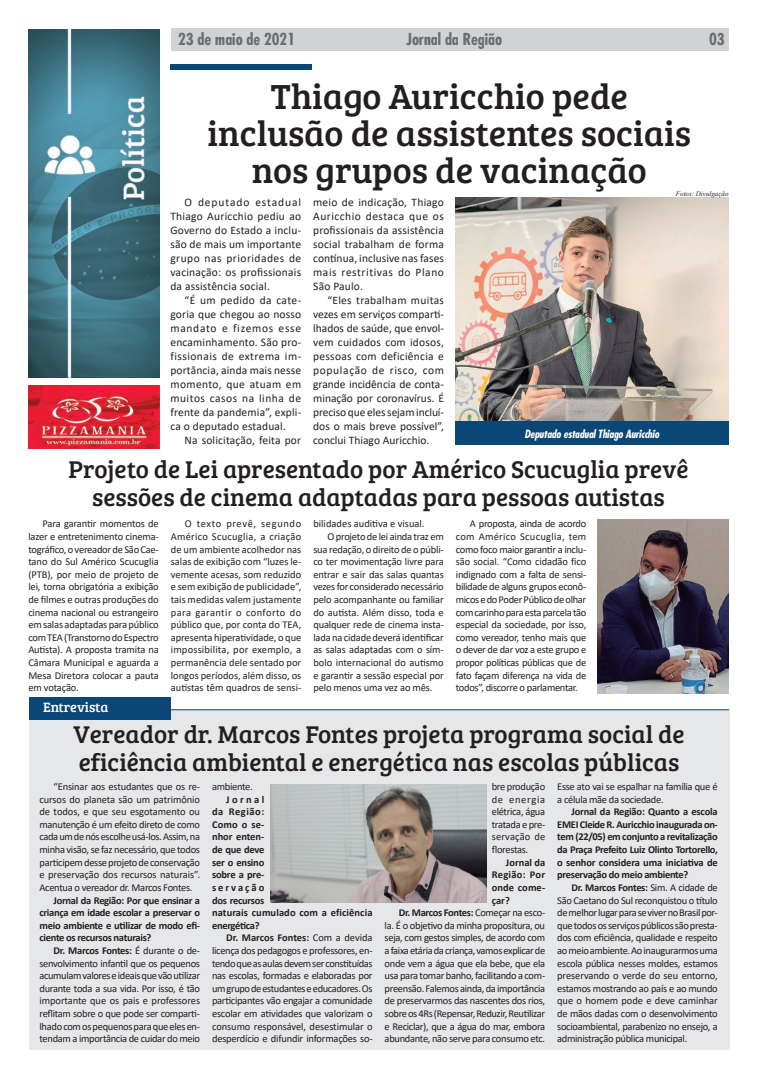
<style>
.page{position:relative;width:757px;height:1078px;background:#fff}
.page>*{position:absolute;margin:0;border:0;box-sizing:border-box;transform-origin:0 0}
.Titulos{font:36px "Bree Serif";color:#231f20}
.Titulos_peq{font:25px/28px "Bree Serif";color:#231f20}
.Texto{font:700 condensed 16px "Futura";color:#6c6d70}
.Texto-2{font:14px "Bree Serif";color:#fff}
.Texto-3{font:11.5px/14px "Calibri";letter-spacing:.015em;color:#231f20;text-align:justify}
.Legendas_novas{font:italic 700 condensed 11px "Futura";letter-spacing:-.015em;color:#fff}
.Texto-4{font:10.5px/12.6px "Calibri";letter-spacing:-.03em;color:#231f20;text-align:justify}
.Texto-5{font:700 10.5px/12.6px "Calibri";letter-spacing:-.02em;color:#231f20;text-align:justify}
.Texto-6{font:700 10.5px/12.6px "Calibri";color:#231f20}
.Texto-7{font:10.5px "Calibri";color:#231f20}
.Crédito{font:italic 7px "Times New Roman";color:#231f20}
.s1{font-weight:700}
</style>
<div class="page">
<div style="left:171px;top:28px;width:558px;height:23px;background:#d1d2d4"></div>
<img style="left:28px;top:29px;width:131px;height:348px">
<img style="left:29px;top:385px;width:130px;height:63px">
<div style="left:170px;top:64px;width:142px;height:5px;background:#0a4777"></div>
<img style="left:455px;top:198px;width:274px;height:237px">
<div style="left:455px;top:421px;width:273px;height:24px;background:#0a4777"></div>
<div style="left:29px;top:709px;width:700px;height:340px;background:#e6e7e9"></div>
<hr style="left:141px;top:709px;width:588px;height:1px;background:#0a4777">
<div style="left:29px;top:697px;width:141px;height:22px;background:#0a4777"></div>
<img style="left:270px;top:784px;width:216px;height:118px">
<img style="left:598px;top:519px;width:131px;height:174px">
<p class="Texto" style="left:178px;top:29px;width:119px">23 de maio de 2021</p>
<p class="Texto" style="left:406px;top:29px;width:97px">Jornal da Região</p>
<p class="Texto" style="left:709px;top:29px;width:17px">03</p>
<p class="Titulos" style="left:271px;top:70px;width:359px">Thiago Auricchio pede</p>
<p class="Titulos" style="left:207px;top:107px;width:485px">inclusão de assistentes sociais</p>
<p class="Titulos" style="left:252px;top:144px;width:396px">nos grupos de vacinação</p>
<p class="Crédito" style="left:676px;top:189px;width:54px">Fotos: Divulgação</p>
<p class="Texto-3" style="left:170px;top:194px;width:132px;text-indent:14px">O deputado estadual Thiago Auricchio pediu ao Governo do Estado a inclu&shy;são de mais um importante grupo nas prioridades de vacinação: os profissionais da assistência social.</p>
<p class="Texto-3" style="left:170px;top:292px;width:132px;text-indent:14px">“É um pedido da cate&shy;goria que chegou ao nosso mandato e fizemos esse encaminhamento. São pro&shy;fissionais de extrema im&shy;portância, ainda mais nesse momento, que atuam em muitos casos na linha de frente da pandemia”, expli&shy;ca o deputado estadual.</p>
<p class="Texto-3" style="left:185px;top:432px;width:118px">Na solicitação, feita por</p>
<p class="Texto-3" style="left:313px;top:194px;width:132px">meio de indicação, Thiago Auricchio destaca que os profissionais da assistência social trabalham de forma contínua, inclusive nas fases mais restritivas do Plano São Paulo.</p>
<p class="Texto-3" style="left:313px;top:292px;width:132px;text-indent:14px">“Eles trabalham muitas vezes em serviços comparti&shy;lhados de saúde, que envol&shy;vem cuidados com idosos, pessoas com deficiência e população de risco, com grande incidência de conta&shy;minação por coronavírus. É preciso que eles sejam incluí&shy;dos o mais breve possível”, conclui Thiago Auricchio.</p>
<p class="Legendas_novas" style="left:525px;top:425px;width:136px">Deputado estadual Thiago Auricchio</p>
<p class="Titulos_peq" style="left:69px;top:454px;width:621px;text-align:center">Projeto de Lei apresentado por Américo Scucuglia prevê sessões de cinema adaptadas para pessoas autistas</p>
<p class="Texto-4" style="left:28px;top:517px;width:132px;text-indent:14px">Para garantir momentos de lazer e entretenimento cinema&shy;tográfico, o vereador de São Cae&shy;tano do Sul Américo Scucuglia (PTB), por meio de projeto de lei, torna obrigatória a exibição de filmes e outras produções do cinema nacional ou estrangeiro em salas adaptadas para público com TEA (Transtorno do Espectro Autista). A proposta tramita na Câmara Municipal e aguarda a Mesa Diretora colocar a pauta em votação.</p>
<p class="Texto-4" style="left:171px;top:517px;width:132px;text-indent:14px">O texto prevê, segundo Américo Scucuglia, a criação de um ambiente acolhedor nas salas de exibição com “luzes le&shy;vemente acesas, som reduzido e sem exibição de publicidade”, tais medidas valem justamente para garantir o conforto do público que, por conta do TEA, apresenta hiperatividade, o que impossibilita, por exemplo, a permanência dele sentado por longos períodos, além disso, os autistas têm quadros de sensi-</p>
<p class="Texto-7" style="left:313px;top:516px;width:113px">bilidades auditiva e visual.</p>
<p class="Texto-4" style="left:456px;top:517px;width:132px;text-indent:14px">A proposta, ainda de acordo com Américo Scucuglia, tem como foco maior garantir a inclu&shy;são social. “Como cidadão fico indignado com a falta de sensi&shy;bilidade de alguns grupos econô&shy;micos e do Poder Público de olhar com carinho para esta parcela tão especial da sociedade, por isso, como vereador, tenho mais que o dever de dar voz a este grupo e propor políticas públicas que de fato façam diferença na vida de todos”, discorre o parlamentar.</p>
<p class="Texto-4" style="left:313px;top:529px;width:132px;text-indent:14px">O projeto de lei ainda traz em sua redação, o direito de o públi&shy;co ter movimentação livre para entrar e sair das salas quantas vezes for considerado necessário pelo acompanhante ou familiar do autista. Além disso, toda e qualquer rede de cinema insta&shy;lada na cidade deverá identificar as salas adaptadas com o sím&shy;bolo internacional do autismo e garantir a sessão especial por pelo menos uma vez ao mês.</p>
<p class="Texto-2" style="left:43px;top:697px;width:67px">Entrevista</p>
<p class="Titulos_peq" style="left:74px;top:718px;width:612px">Vereador dr. Marcos Fontes projeta programa social de eficiência ambiental e energética nas escolas públicas</p>
<p class="Texto-4" style="left:39px;top:779px;width:162px;text-indent:14px">“Ensinar aos estudantes que os re&shy;cursos do planeta são um patrimônio de todos, e que seu esgotamento ou manutenção é um efeito direto de como cada um de nós escolhe usá-los. Assim, na minha visão, se faz necessário, que todos participem desse projeto de conservação e preservação dos recursos naturais”.<br>Acentua o vereador dr. Marcos Fontes.</p>
<p class="Texto-5" style="left:39px;top:893px;width:162px;text-indent:14px">Jornal da Região: Por que ensinar a criança em idade escolar a preservar o meio ambiente e utilizar de modo efi&shy;ciente os recursos naturais?</p>
<p class="Texto-4" style="left:39px;top:943px;width:162px;text-indent:14px"><span class="s1">Dr. Marcos Fontes:</span> É durante o de&shy;senvolvimento infantil que os pequenos acumulam valores e ideais que vão utilizar durante toda a sua vida. Por isso, é tão importante que os pais e professores reflitam sobre o que pode ser comparti&shy;lhado com os pequenos para que eles en&shy;tendam a importância de cuidar do meio</p>
<p class="Texto-4" style="left:557px;top:779px;width:162px">Esse ato vai se espalhar na família que é a célula mãe da sociedade.</p>
<p class="Texto-5" style="left:557px;top:805px;width:162px;text-indent:14px">Jornal da Região: Quanto a escola EMEI Cleide R. Auricchio inaugurada on&shy;tem (22/05) em conjunto a revitalização da Praça Prefeito Luiz Olinto Tortorello, o senhor considera uma iniciativa de preservação do meio ambiente?</p>
<p class="Texto-4" style="left:557px;top:880px;width:162px;text-indent:14px"><span class="s1">Dr. Marcos Fontes:</span> Sim. A cidade de São Caetano do Sul reconquistou o título de melhor lugar para se viver no Brasil por&shy;que todos os serviços públicos são presta&shy;dos com eficiência, qualidade e respeito ao meio ambiente. Ao inaugurarmos uma escola pública nesses moldes, estamos preservando o verde do seu entorno, estamos mostrando ao país e ao mundo que o homem pode e deve caminhar de mãos dadas com o desenvolvimento socioambiental, parabenizo no ensejo, a administração pública municipal.</p>
<p class="Texto-4" style="left:212px;top:779px;width:42px">ambiente.</p>
<p class="Texto-6" style="left:212px;top:792px;width:162px;text-indent:14px">Jornal<br>da Região:<br>Como o se-<br>nhor enten-<br>de que deve<br>ser o ensino<br>sobre a pre-<br>servação<br>dos recursos<br>naturais cumulado com a eficiência energética?</p>
<p class="Texto-4" style="left:212px;top:931px;width:162px;text-indent:14px"><span class="s1">Dr. Marcos Fontes:</span> Com a devida licença dos pedagogos e professores, en&shy;tendo que as aulas devem ser constituídas nas escolas, formadas e elaboradas por um grupo de estudantes e educadores. Os participantes vão engajar a comunidade escolar em atividades que valorizam o consumo responsável, desestimular o desperdício e difundir informações so-</p>
<p class="Texto-4" style="left:492px;top:779px;width:55px">bre produção de energia elétrica, água tratada e pre&shy;servação de florestas.</p>
<p class="Texto-5" style="left:492px;top:855px;width:55px;text-indent:14px">Jornal da Região: Por onde come&shy;çar?</p>
<p class="Texto-4" style="left:385px;top:905px;width:162px;text-indent:14px"><span class="s1">Dr. Marcos Fontes:</span> Começar na esco&shy;la. É o objetivo da minha propositura, ou seja, com gestos simples, de acordo com a faixa etária da criança, vamos explicar de onde vem a água que ela bebe, que ela usa para tomar banho, facilitando a com&shy;preensão. Falemos ainda, da importância de preservarmos das nascentes dos rios, sobre os 4Rs (Repensar, Reduzir, Reutilizar e Reciclar), que a água do mar, embora abundante, não serve para consumo etc.</p>
</div>
